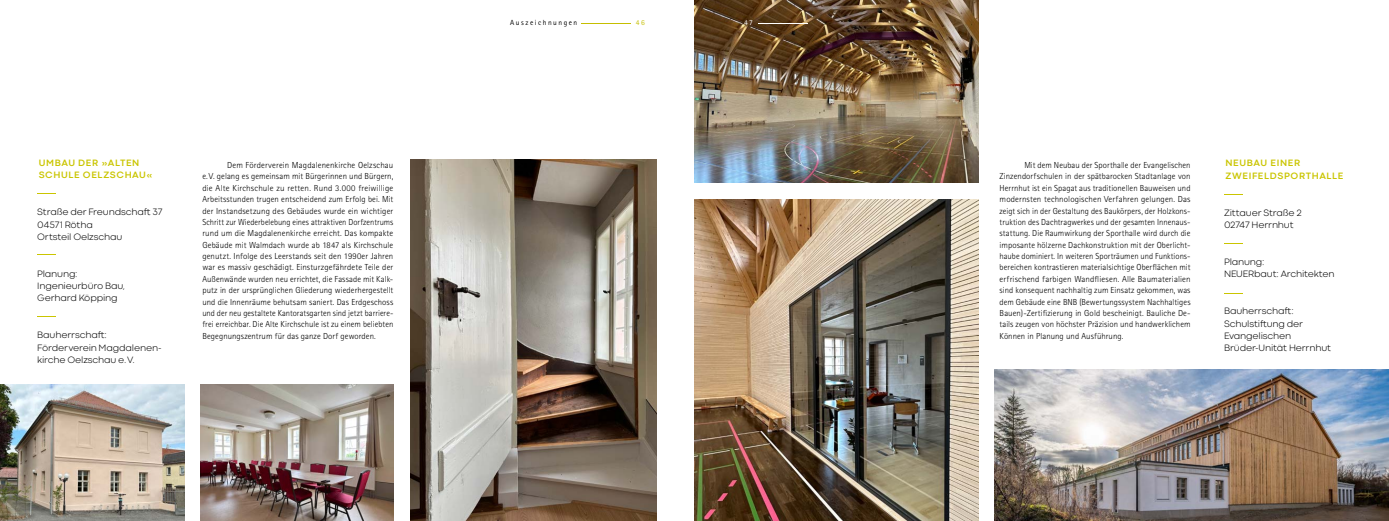
<style>
.page{position:relative;width:1389px;height:521px;background:#fff}
.page>*{position:absolute;margin:0;border:0;box-sizing:border-box;transform-origin:0 0}
.t1{font:300 9.62px/12.2px "Codec Cold";letter-spacing:-.02em;color:#000}
.t2{font:700 9.62px/12.2px "Codec Cold";letter-spacing:.06em;color:#cac500}
.A4_H_Texte_p_fließtext{font:300 8.75px/11.4px "Rotis Sans Serif Pro";letter-spacing:.005em;color:#000;text-align:justify}
.t3{font:7.44px "Rotis Sans Serif Pro";letter-spacing:.2em;color:#000}
.t4{font:7.44px "Rotis Sans Serif Pro";color:#c5be00}
.t5{font:7.44px "Rotis Sans Serif Pro";color:#fff}
</style>
<div class="page">
<img style="left:201px;top:384px;width:192px;height:137px">
<img style="left:410px;top:159px;width:246px;height:362px">
<img style="left:0;top:384px;width:184px;height:137px">
<img style="left:995px;top:369px;width:394px;height:152px">
<img style="left:694px;top:0;width:284px;height:183px">
<img style="left:694px;top:200px;width:284px;height:321px">
<hr style="left:581px;top:23px;width:50px;height:1px;background:#c5be00">
<hr style="left:758px;top:23px;width:49px;height:1px;background:#fff">
<svg style="left:37px;top:193px;width:19px;height:1px"></svg>
<svg style="left:37px;top:254px;width:19px;height:1px"></svg>
<svg style="left:1224px;top:194px;width:19px;height:1px"></svg>
<svg style="left:1224px;top:243px;width:19px;height:1px"></svg>
<svg style="left:37px;top:316px;width:19px;height:1px"></svg>
<svg style="left:1224px;top:293px;width:19px;height:1px"></svg>
<p class="t2" style="left:39px;top:157px;width:116px">UMBAU DER »ALTEN<br>SCHULE OELZSCHAU«</p>
<p class="t1" style="left:37px;top:206px;width:127px">Straße der Freundschaft 37<br>04571 Rötha<br>Ortsteil Oelzschau</p>
<p class="t1" style="left:37px;top:268px;width:90px">Planung:<br>Ingenieurbüro Bau,<br>Gerhard Köpping</p>
<p class="t1" style="left:37px;top:329px;width:71px">Bauherrschaft:</p>
<p class="t1" style="left:37px;top:341px;width:126px">Förderverein Magdalenen&shy;kirche Oelzschau e.V.</p>
<p class="A4_H_Texte_p_fließtext" style="left:202px;top:160px;width:193px;text-indent:25px">Dem Förderverein Magdalenenkirche Oelzschau e. V. gelang es gemeinsam mit Bürgerinnen und Bürgern, die Alte Kirchschule zu retten. Rund 3.000 freiwillige Arbeitsstunden trugen entscheidend zum Erfolg bei. Mit der Instandsetzung des Gebäudes wurde ein wichtiger Schritt zur Wiederbelebung eines attraktiven Dorfzentrums rund um die Magdalenenkirche erreicht. Das kompakte Gebäude mit Walmdach wurde ab 1847 als Kirchschule genutzt. Infolge des Leerstands seit den 1990er Jahren war es massiv geschädigt. Einsturzgefährdete Teile der Außenwände wurden neu errichtet, die Fassade mit Kalk&shy;putz in der ursprünglichen Gliederung wiederhergestellt und die Innenräume behutsam saniert. Das Erdgeschoss und der neu gestaltete Kantoratsgarten sind jetzt barriere&shy;frei erreichbar. Die Alte Kirchschule ist zu einem beliebten Begegnungszentrum für das ganze Dorf geworden.</p>
<p class="t3" style="left:510px;top:18px;width:69px">Auszeichnungen</p>
<p class="t4" style="left:636px;top:18px;width:11px">46</p>
<p class="t5" style="left:744px;top:18px;width:10px">47</p>
<p class="A4_H_Texte_p_fließtext" style="left:1000px;top:160px;width:192px;text-indent:25px">Mit dem Neubau der Sporthalle der Evangelischen Zinzendorfschulen in der spätbarocken Stadtanlage von Herrnhut ist ein Spagat aus traditionellen Bauweisen und modernsten technologischen Verfahren gelungen. Das zeigt sich in der Gestaltung des Baukörpers, der Holzkons&shy;truktion des Dachtragwerkes und der gesamten Innenaus&shy;stattung. Die Raumwirkung der Sporthalle wird durch die imposante hölzerne Dachkonstruktion mit der Oberlicht&shy;haube dominiert. In weiteren Sporträumen und Funktions&shy;bereichen kontrastieren materialsichtige Oberflächen mit erfrischend farbigen Wandfliesen. Alle Baumaterialien sind konsequent nachhaltig zum Einsatz gekommen, was dem Gebäude eine BNB (Bewertungssystem Nachhaltiges Bauen)-Zertifizierung in Gold bescheinigt. Bauliche De&shy;tails zeugen von höchster Präzision und handwerklichem Können in Planung und Ausführung.</p>
<p class="t2" style="left:1226px;top:157px;width:119px">NEUBAU EINER<br>ZWEIFELDSPORTHALLE</p>
<p class="t1" style="left:1224px;top:207px;width:79px">Zittauer Straße 2<br>02747 Herrnhut</p>
<p class="t1" style="left:1224px;top:256px;width:112px">Planung:<br>NEUERbaut: Architekten</p>
<p class="t1" style="left:1224px;top:305px;width:109px">Bauherrschaft:<br>Schulstiftung der<br>Evangelischen<br>Brüder-Unität Herrnhut</p>
</div>
